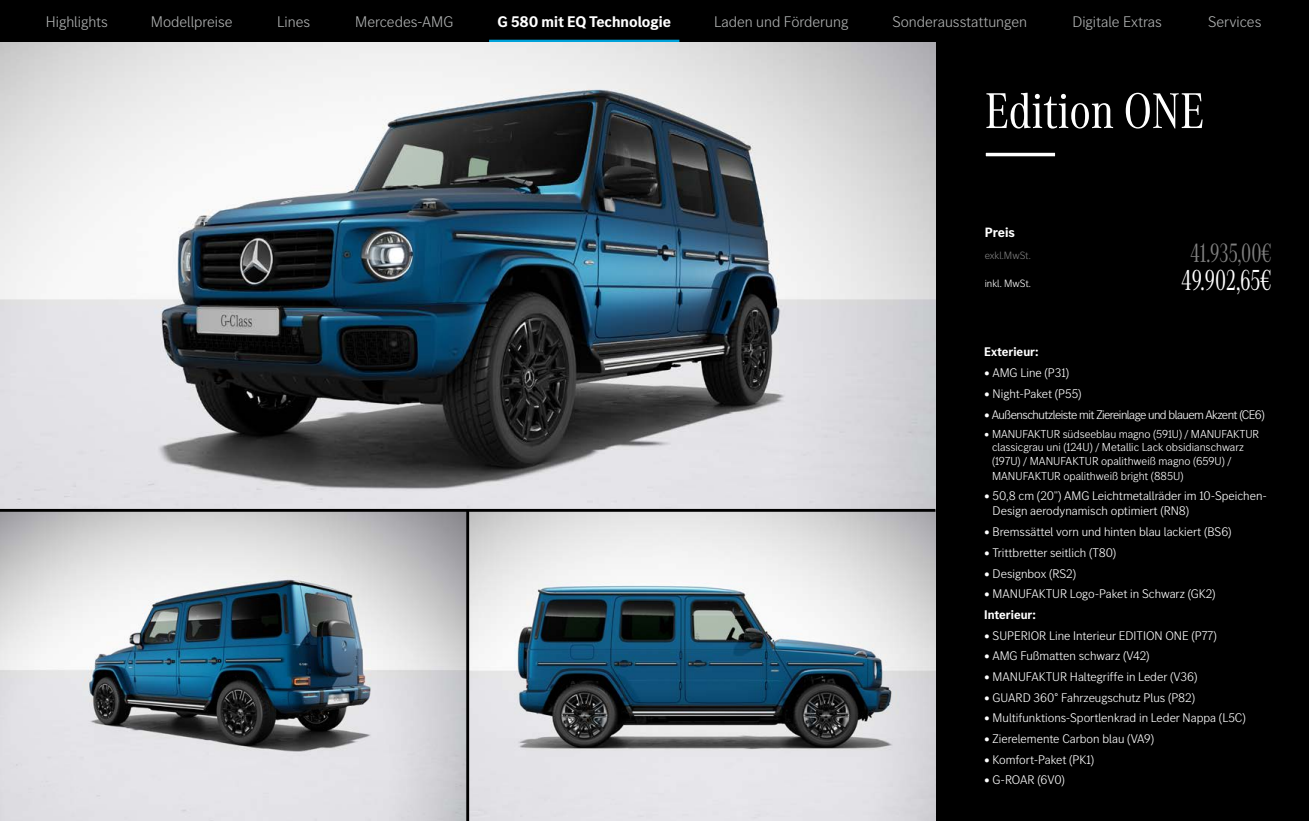
<style>
.page{position:relative;width:1309px;height:821px;background:#fff}
.page>*{position:absolute;margin:0;border:0;box-sizing:border-box;transform-origin:0 0}
.t1{font:52px "MB Corpo A Title Cond";color:#fff}
.t2{font:30px "MB Corpo A Title Cond";color:#fff;scale:.8 1}
.t3{font:27.5px "MB Corpo A Title Cond";color:#808080;scale:.8 1}
.t4{font:300 16px "MB Corpo S Title";color:#adafaf}
.t5{font:700 16px "MB Corpo S Title";color:#fff}
.t6{font:700 14px "MB Corpo S Title";letter-spacing:-.005em;color:#fff}
.t7{font:300 13px/15px "MB Corpo S Title";color:#fff}
.t8{font:300 13px "MB Corpo S Title";letter-spacing:-.04em;color:#fff}
.t9{font:700 13px "MB Corpo S Title";color:#fff}
.t10{font:300 12px/13.5px "MB Corpo S Title";color:#fff}
.t11{font:300 11px "MB Corpo S Title";color:#808080}
.t12{font:300 11px "MB Corpo S Title";color:#fff}
</style>
<div class="page">
<div style="left:0;top:43px;width:1309px;height:777px;background:#000"></div>
<div style="left:0;top:0;width:1309px;height:43px;background:#000"></div>
<hr style="left:489px;top:40px;width:190px;height:3px;background:#00a2d9">
<div style="left:985px;top:152px;width:71px;height:5px;background:#fff"></div>
<div style="left:985px;top:152px;width:71px;height:5px;border:1px solid #000"></div>
<img style="left:0;top:43px;width:935px;height:777px">
<hr style="left:466px;top:509px;width:3px;height:311px;background:#000">
<hr style="left:0;top:508px;width:935px;height:3px;background:#000">
<p class="t4" style="left:46px;top:12px;width:64px">Highlights</p>
<p class="t4" style="left:151px;top:12px;width:83px">Modellpreise</p>
<p class="t4" style="left:277px;top:12px;width:35px">Lines</p>
<p class="t4" style="left:355px;top:12px;width:100px">Mercedes-AMG</p>
<p class="t5" style="left:498px;top:11px;width:175px">G 580 mit EQ Technologie</p>
<p class="t4" style="left:714px;top:12px;width:136px">Laden und Förderung</p>
<p class="t4" style="left:893px;top:12px;width:136px">Sonderausstattungen</p>
<p class="t4" style="left:1072px;top:12px;width:91px">Digitale Extras</p>
<p class="t4" style="left:1208px;top:12px;width:55px">Services</p>
<h1 class="t1" style="left:985px;top:77px;width:221px">Edition ONE</h1>
<p class="t6" style="left:985px;top:222px;width:32px">Preis</p>
<p class="t11" style="left:985px;top:248px;width:48px">exkl.MwSt.</p>
<h3 class="t3" style="left:1190px;top:234px;width:102px">41.935,00€</h3>
<p class="t12" style="left:985px;top:276px;width:48px">inkl. MwSt.</p>
<h2 class="t2" style="left:1182px;top:260px;width:113px">49.902,65€</h2>
<p class="t9" style="left:984px;top:343px;width:56px">Exterieur:</p>
<p class="t7" style="left:984px;top:364px;width:86px">• AMG Line (P31)</p>
<p class="t7" style="left:984px;top:385px;width:99px">• Night-Paket (P55)</p>
<p class="t8" style="left:984px;top:405px;width:282px">• Außenschutzleiste mit Ziereinlage und blauem Akzent (CE6)</p>
<p class="t10" style="left:992px;top:426px;width:269px;text-indent:-8px">• MANUFAKTUR südseeblau magno (591U) / MANUFAKTUR classicgrau uni (124U) / Metallic Lack obsidianschwarz (197U) / MANUFAKTUR opalithweiß magno (659U) /</p>
<p class="t10" style="left:992px;top:468px;width:193px">MANUFAKTUR opalithweiß bright (885U)</p>
<p class="t7" style="left:993px;top:487px;width:276px;text-indent:-8px">• 50,8 cm (20") AMG Leichtmetallräder im 10-Speichen-<br>Design aerodynamisch optimiert (RN8)</p>
<p class="t7" style="left:984px;top:523px;width:249px">• Bremssättel vorn und hinten blau lackiert (BS6)</p>
<p class="t7" style="left:984px;top:544px;width:134px">• Trittbretter seitlich (T80)</p>
<p class="t7" style="left:984px;top:564px;width:93px">• Designbox (RS2)</p>
<p class="t7" style="left:984px;top:585px;width:233px">• MANUFAKTUR Logo-Paket in Schwarz (GK2)</p>
<p class="t9" style="left:984px;top:605px;width:53px">Interieur:</p>
<p class="t7" style="left:984px;top:626px;width:234px">• SUPERIOR Line Interieur EDITION ONE (P77)</p>
<p class="t7" style="left:984px;top:647px;width:167px">• AMG Fußmatten schwarz (V42)</p>
<p class="t7" style="left:984px;top:668px;width:215px">• MANUFAKTUR Haltegriffe in Leder (V36)</p>
<p class="t7" style="left:984px;top:688px;width:213px">• GUARD 360° Fahrzeugschutz Plus (P82)</p>
<p class="t7" style="left:984px;top:709px;width:263px">• Multifunktions-Sportlenkrad in Leder Nappa (L5C)</p>
<p class="t7" style="left:984px;top:730px;width:171px">• Zierelemente Carbon blau (VA9)</p>
<p class="t7" style="left:984px;top:750px;width:111px">• Komfort-Paket (PK1)</p>
<p class="t7" style="left:984px;top:771px;width:82px">• G-ROAR (6V0)</p>
</div>
